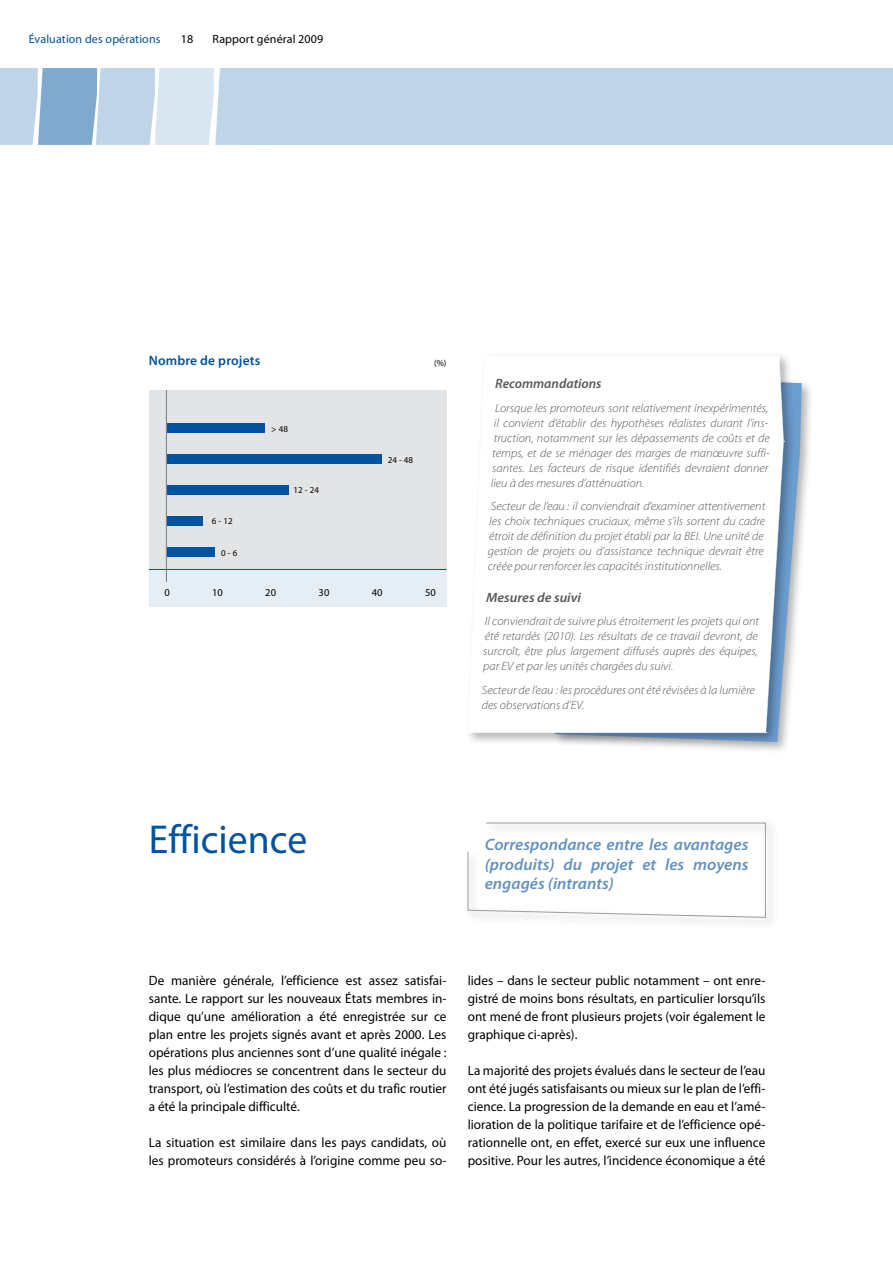
<style>
.page{position:relative;width:893px;height:1263px;background:#fff}
.page>*{position:absolute;margin:0;border:0;box-sizing:border-box;transform-origin:0 0}
.t1{font:40.5px "Myriad Pro";color:#00539f}
.t2{font:italic 600 16.5px/19.5px "Myriad Pro";color:#6392c0;text-align:justify}
.t3{font:13.5px/18px "Myriad Pro";color:#000;text-align:justify}
.t4{font:600 13.5px "Myriad Pro";letter-spacing:.01em;color:#00539f}
.t5{font:italic 600 13.5px "Myriad Pro";color:#58585a}
.t6{font:italic 600 13.5px "Myriad Pro";color:#58585a;scale:1.04 1}
.t7{font:italic 300 12px/15px "Myriad Pro";color:#58585a;scale:1.04 1}
.t8{font:12px "Myriad Pro";letter-spacing:.01em;color:#00519e}
.t9{font:12px "Myriad Pro";letter-spacing:.01em;color:#000}
.t10{font:10.5px "Myriad Pro";letter-spacing:.01em;color:#000}
.t11{font:9px "Myriad Pro";letter-spacing:.01em;color:#000}
</style>
<div class="page">
<div style="left:274px;top:68px;width:619px;height:77px;background:#bfd4e7"></div>
<svg style="left:0;top:68px;width:274px;height:77px;background:#bbd1e5"></svg>
<div style="left:149px;top:390px;width:297px;height:180px;background:#e3e4e5"></div>
<div style="left:149px;top:570px;width:297px;height:37px;background:#e6eef5"></div>
<div style="left:166px;top:424px;width:99px;height:9px;background:#00539f"></div>
<div style="left:166px;top:455px;width:216px;height:9px;background:#00539f"></div>
<div style="left:166px;top:485px;width:122px;height:10px;background:#00539f"></div>
<div style="left:166px;top:516px;width:37px;height:10px;background:#00539f"></div>
<div style="left:166px;top:547px;width:48px;height:9px;background:#00539f"></div>
<hr style="left:149px;top:569px;width:297px;height:1px;background:#00539f">
<hr style="left:166px;top:390px;width:1px;height:192px;background:#87888a">
<div style="left:464px;top:818px;width:314px;height:111px;background:#fbfbfb"></div>
<svg style="left:467px;top:822px;width:299px;height:96px"></svg>
<div style="left:551px;top:371px;width:262px;height:382px;background:#000;opacity:.3"></div>
<svg style="left:795px;top:375px;width:7px;height:367px"></svg>
<div style="left:464px;top:352px;width:331px;height:393px;background:#000;opacity:.3"></div>
<svg style="left:467px;top:356px;width:317px;height:377px"></svg>
<p class="t8" style="left:29px;top:32px;width:133px">Évaluation des opérations</p>
<p class="t9" style="left:181px;top:32px;width:14px">18</p>
<p class="t9" style="left:213px;top:32px;width:112px">Rapport général 2009</p>
<p class="t4" style="left:149px;top:353px;width:113px">Nombre de projets</p>
<p class="t11" style="left:434px;top:358px;width:14px">(%)</p>
<p class="t11" style="left:212px;top:516px;width:22px">6-12</p>
<p class="t11" style="left:221px;top:548px;width:18px">0-6</p>
<p class="t11" style="left:271px;top:424px;width:18px">&gt; 48</p>
<p class="t11" style="left:293px;top:485px;width:27px">12 - 24</p>
<p class="t11" style="left:388px;top:455px;width:27px">24 - 48</p>
<p class="t10" style="left:164px;top:587px;width:7px">0</p>
<p class="t10" style="left:212px;top:587px;width:12px">10</p>
<p class="t10" style="left:265px;top:587px;width:12px">20</p>
<p class="t10" style="left:319px;top:587px;width:12px">30</p>
<p class="t10" style="left:372px;top:587px;width:12px">40</p>
<p class="t10" style="left:425px;top:587px;width:12px">50</p>
<p class="t5" style="left:495px;top:376px;width:108px">Recommandations</p>
<p class="t7" style="left:491px;top:401px;width:270px;text-indent:4px">Lorsque les promoteurs sont relativement inexpérimentés, il convient d’établir des hypothèses réalistes durant l’ins&shy;truction, notamment sur les dépassements de coûts et de temps, et de se ménager des marges de manœuvre suffi&shy;santes. Les facteurs de risque identifiés devraient donner lieu à des mesures d’atténuation.</p>
<p class="t7" style="left:488px;top:499px;width:268px">Secteur de l’eau : il conviendrait d’examiner attentivement les choix techniques cruciaux, même s’ils sortent du cadre étroit de définition du projet établi par la BEI. Une unité de gestion de projets ou d’assistance technique devrait être créée pour renforcer les capacités institutionnelles.</p>
<p class="t6" style="left:486px;top:590px;width:93px">Mesures de suivi</p>
<p class="t7" style="left:483px;top:614px;width:267px">Il conviendrait de suivre plus étroitement les projets qui ont été retardés (2010). Les résultats de ce travail devront, de surcroît, être plus largement diffusés auprès des équipes, par EV et par les unités chargées du suivi.</p>
<p class="t7" style="left:482px;top:683px;width:264px">Secteur de l’eau : les procédures ont été révisées à la lumière des observations d’EV.</p>
<h1 class="t1" style="left:149px;top:817px;width:160px">Efficience</h1>
<p class="t2" style="left:485px;top:835px;width:265px">Correspondance entre les avantages (produits) du projet et les moyens engagés (intrants)</p>
<p class="t3" style="left:149px;top:971px;width:299px">De manière générale, l’efficience est assez satisfai&shy;sante. Le rapport sur les nouveaux États membres in&shy;dique qu’une amélioration a été enregistrée sur ce plan entre les projets signés avant et après 2000. Les opérations plus anciennes sont d’une qualité inégale : les plus médiocres se concentrent dans le secteur du transport, où l’estimation des coûts et du trafic routier a été la principale difficulté.</p>
<p class="t3" style="left:149px;top:1133px;width:299px">La situation est similaire dans les pays candidats, où les promoteurs considérés à l’origine comme peu so-</p>
<p class="t3" style="left:468px;top:971px;width:299px">lides – dans le secteur public notamment – ont enre&shy;gistré de moins bons résultats, en particulier lorsqu’ils ont mené de front plusieurs projets (voir également le graphique ci-après).</p>
<p class="t3" style="left:468px;top:1061px;width:299px">La majorité des projets évalués dans le secteur de l’eau ont été jugés satisfaisants ou mieux sur le plan de l’effi&shy;cience. La progression de la demande en eau et l’amé&shy;lioration de la politique tarifaire et de l’efficience opé&shy;rationnelle ont, en effet, exercé sur eux une influence positive. Pour les autres, l’incidence économique a été</p>
</div>
